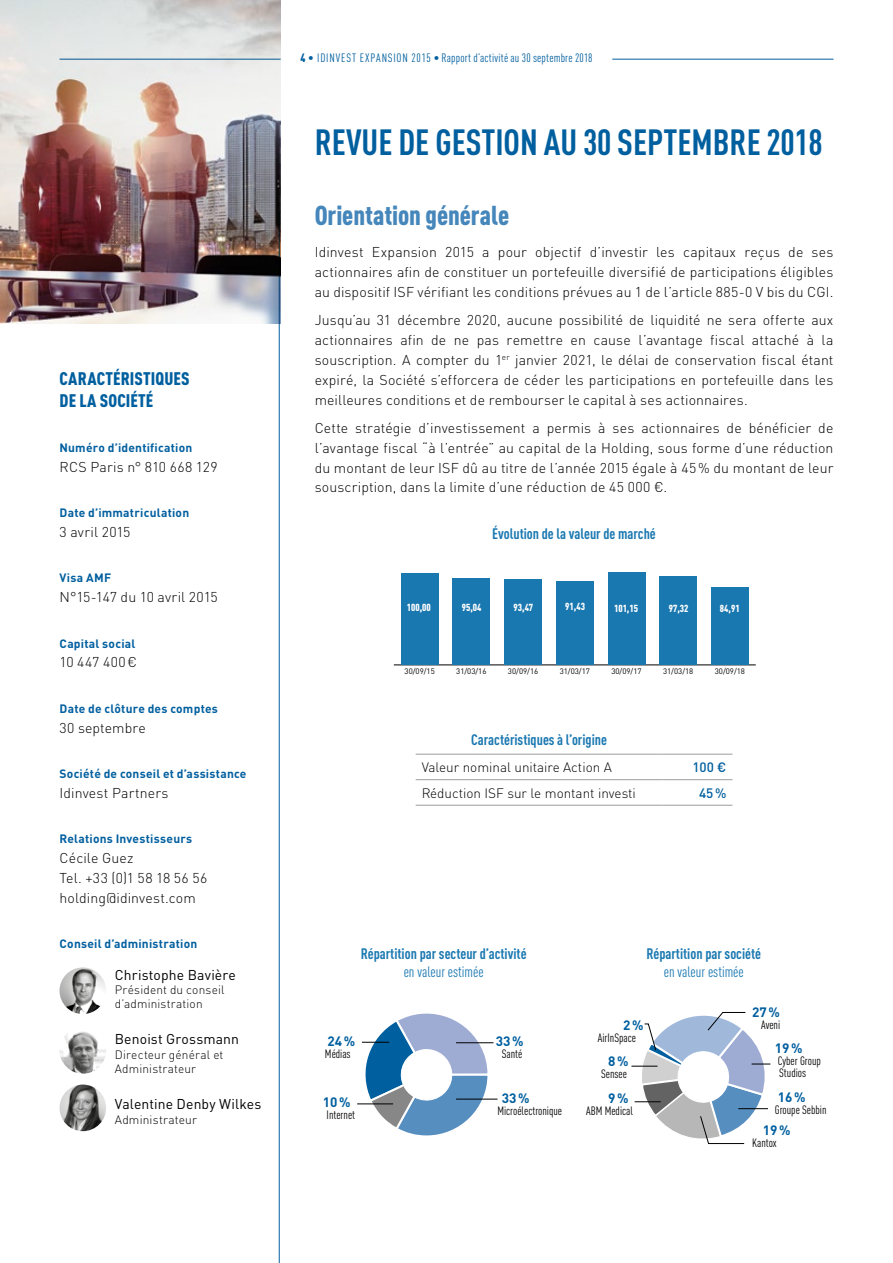
<style>
.page{position:relative;width:893px;height:1263px;background:#fff}
.page>*{position:absolute;margin:0;border:0;box-sizing:border-box;transform-origin:0 0}
.t1{font:700 condensed 36px "DIN Pro";color:#005f9f}
.t2{font:900 condensed 27px "DIN Pro";letter-spacing:-.005em;color:#4586bb}
.t3{font:900 condensed 18px/21.6px "DIN Pro";letter-spacing:.005em;color:#005f9f}
.t4{font:700 condensed 15px "DIN Pro";color:#1a78b1}
.t5{font:condensed 15px "DIN Pro";color:#1a78b1}
.t6{font:300 14.1px/19.8px "DIN Pro";letter-spacing:.01em;color:#000;text-align:justify}
.t7{font:14.1px "DIN Pro";letter-spacing:.01em;color:#000}
.t8{font:300 13.5px "DIN Pro";color:#000}
.t9{font:700 13.5px "DIN Pro";color:#005f9f}
.t10{font:500 13.5px "DIN Pro";color:#005f9f}
.t11{font:700 12px "DIN Pro";letter-spacing:.02em;color:#005f9f}
.t12{font:condensed 12px/12px "DIN Pro";color:#000}
.t13{font:300 12px/14.4px "DIN Pro";letter-spacing:.015em;color:#000}
.t14{font:condensed 12px "DIN Pro";letter-spacing:.025em;color:#005f9f}
.t15{font:900 condensed 10.2px "DIN Pro";color:#fff}
.t16{font:7.8px "DIN Pro";color:#000}
.s1{font-weight:900}
</style>
<div class="page">
<hr style="left:612px;top:59px;width:221px;height:1px;background:#005f9f">
<hr style="left:279px;top:213px;width:1px;height:1050px;background:#005f9f">
<img style="left:0;top:0;width:281px;height:323px">
<hr style="left:416px;top:754px;width:247px;height:1px;background:#9d9d9c">
<hr style="left:663px;top:754px;width:69px;height:1px;background:#9d9d9c">
<hr style="left:416px;top:779px;width:247px;height:1px;background:#9d9d9c">
<hr style="left:663px;top:779px;width:69px;height:1px;background:#9d9d9c">
<hr style="left:416px;top:805px;width:247px;height:1px;background:#9d9d9c">
<hr style="left:663px;top:805px;width:69px;height:1px;background:#9d9d9c">
<hr style="left:394px;top:665px;width:362px;height:1px;background:#000">
<div style="left:401px;top:574px;width:37px;height:91px;background:#1a78b1"></div>
<div style="left:453px;top:578px;width:37px;height:87px;background:#1a78b1"></div>
<div style="left:504px;top:580px;width:38px;height:85px;background:#1a78b1"></div>
<div style="left:556px;top:581px;width:37px;height:84px;background:#1a78b1"></div>
<div style="left:608px;top:573px;width:37px;height:92px;background:#1a78b1"></div>
<div style="left:660px;top:576px;width:37px;height:89px;background:#1a78b1"></div>
<div style="left:711px;top:587px;width:37px;height:78px;background:#1a78b1"></div>
<img style="left:60px;top:967px;width:46px;height:47px;border-radius:23px">
<img style="left:60px;top:1027px;width:46px;height:47px;border-radius:23px">
<img style="left:60px;top:1084px;width:46px;height:47px;border-radius:23px">
<svg style="left:362px;top:1013px;width:127px;height:123px"></svg>
<hr style="left:456px;top:1099px;width:41px;height:1px;background:#000">
<hr style="left:456px;top:1042px;width:37px;height:1px;background:#000">
<hr style="left:357px;top:1103px;width:36px;height:1px;background:#000">
<svg style="left:631px;top:1012px;width:139px;height:132px"></svg>
<p class="t3" style="left:60px;top:366px;width:131px">CARACTÉRISTIQUES<br>DE LA SOCIÉTÉ</p>
<p class="t11" style="left:60px;top:438px;width:134px">Numéro d’identification</p>
<p class="t6" style="left:60px;top:456px;width:160px">RCS Paris n° 810 668 129</p>
<p class="t11" style="left:60px;top:503px;width:131px">Date d’immatriculation</p>
<p class="t6" style="left:60px;top:521px;width:72px">3 avril 2015</p>
<p class="t11" style="left:60px;top:568px;width:53px">Visa AMF</p>
<p class="t6" style="left:60px;top:586px;width:160px">N°15-147 du 10 avril 2015</p>
<p class="t11" style="left:60px;top:633px;width:77px">Capital social</p>
<p class="t6" style="left:60px;top:651px;width:79px">10 447 400€</p>
<p class="t11" style="left:60px;top:698px;width:160px">Date de clôture des comptes</p>
<p class="t6" style="left:60px;top:716px;width:88px">30 septembre</p>
<p class="t11" style="left:60px;top:764px;width:189px">Société de conseil et d’assistance</p>
<p class="t6" style="left:60px;top:782px;width:111px">Idinvest Partners</p>
<p class="t11" style="left:60px;top:829px;width:134px">Relations Investisseurs</p>
<p class="t6" style="left:60px;top:847px;width:149px;text-align:left">Cécile Guez<br>Tel. +33 (0)1 58 18 56 56 holding@idinvest.com</p>
<p class="t11" style="left:60px;top:934px;width:139px">Conseil d’administration</p>
<p class="t7" style="left:115px;top:963px;width:123px">Christophe Bavière</p>
<p class="t13" style="left:115px;top:981px;width:111px">Président du conseil d’administration</p>
<p class="t7" style="left:115px;top:1028px;width:126px">Benoist Grossmann</p>
<p class="t13" style="left:115px;top:1046px;width:110px">Directeur général et<br>Administrateur</p>
<p class="t7" style="left:115px;top:1093px;width:148px">Valentine Denby Wilkes</p>
<p class="t13" style="left:115px;top:1111px;width:84px">Administrateur</p>
<p class="t14" style="left:300px;top:49px;width:294px"><span class="s1">4</span> • IDINVEST EXPANSION 2015 • Rapport d’activité au 30 septembre 2018</p>
<h1 class="t1" style="left:315px;top:115px;width:509px">REVUE DE GESTION AU 30 SEPTEMBRE 2018</h1>
<h2 class="t2" style="left:315px;top:194px;width:196px">Orientation générale</h2>
<p class="t6" style="left:315px;top:241px;width:520px">Idinvest Expansion 2015 a pour objectif d’investir les capitaux reçus de ses actionnaires afin de constituer un portefeuille diversifié de participations éligibles au dispositif ISF vérifiant les conditions prévues au 1 de l’article 885-0 V bis du CGI.</p>
<p class="t6" style="left:315px;top:309px;width:520px">Jusqu’au 31 décembre 2020, aucune possibilité de liquidité ne sera offerte aux actionnaires afin de ne pas remettre en cause l’avantage fiscal attaché à la souscription. A compter du 1<sup>er</sup> janvier 2021, le délai de conservation fiscal étant expiré, la Société s’efforcera de céder les participations en portefeuille dans les meilleures conditions et de rembourser le capital à ses actionnaires.</p>
<p class="t6" style="left:315px;top:417px;width:520px">Cette stratégie d’investissement a permis à ses actionnaires de bénéficier de l’avantage fiscal “à l’entrée” au capital de la Holding, sous forme d’une réduction du montant de leur ISF dû au titre de l’année 2015 égale à 45% du montant de leur souscription, dans la limite d’une réduction de 45 000 €.</p>
<p class="t4" style="left:492px;top:522px;width:165px">Évolution de la valeur de marché</p>
<p class="t15" style="left:407px;top:599px;width:26px">100,00</p>
<p class="t15" style="left:462px;top:599px;width:21px">95,04</p>
<p class="t15" style="left:513px;top:599px;width:21px">93,47</p>
<p class="t15" style="left:565px;top:599px;width:21px">91,43</p>
<p class="t15" style="left:614px;top:600px;width:26px">101,15</p>
<p class="t15" style="left:669px;top:600px;width:21px">97,32</p>
<p class="t15" style="left:720px;top:600px;width:21px">84,91</p>
<p class="t16" style="left:405px;top:665px;width:32px">30/09/15</p>
<p class="t16" style="left:456px;top:665px;width:32px">31/03/16</p>
<p class="t16" style="left:508px;top:665px;width:32px">30/09/16</p>
<p class="t16" style="left:560px;top:665px;width:32px">31/03/17</p>
<p class="t16" style="left:611px;top:665px;width:32px">30/09/17</p>
<p class="t16" style="left:663px;top:665px;width:32px">31/03/18</p>
<p class="t16" style="left:715px;top:665px;width:32px">30/09/18</p>
<p class="t4" style="left:471px;top:728px;width:137px">Caractéristiques à l’origine</p>
<p class="t8" style="left:422px;top:757px;width:192px">Valeur nominal unitaire Action A</p>
<p class="t10" style="left:692px;top:756px;width:36px">100 €</p>
<p class="t8" style="left:422px;top:782px;width:216px">Réduction ISF sur le montant investi</p>
<p class="t10" style="left:699px;top:782px;width:29px">45%</p>
<p class="t4" style="left:361px;top:942px;width:167px">Répartition par secteur d’activité</p>
<p class="t5" style="left:404px;top:960px;width:81px">en valeur estimée</p>
<p class="t9" style="left:327px;top:1030px;width:29px">24%</p>
<p class="t12" style="left:325px;top:1047px;width:27px">Médias</p>
<p class="t9" style="left:323px;top:1090px;width:29px">10%</p>
<p class="t12" style="left:327px;top:1107px;width:30px">Internet</p>
<p class="t9" style="left:496px;top:1030px;width:29px">33%</p>
<p class="t12" style="left:502px;top:1047px;width:22px">Santé</p>
<p class="t9" style="left:502px;top:1087px;width:29px">33%</p>
<p class="t12" style="left:497px;top:1104px;width:66px">Microélectronique</p>
<p class="t4" style="left:646px;top:942px;width:116px">Répartition par société</p>
<p class="t5" style="left:664px;top:960px;width:81px">en valeur estimée</p>
<p class="t9" style="left:623px;top:1014px;width:22px">2%</p>
<p class="t12" style="left:598px;top:1031px;width:40px">AirInSpace</p>
<p class="t9" style="left:608px;top:1050px;width:22px">8%</p>
<p class="t12" style="left:601px;top:1067px;width:27px">Sensee</p>
<p class="t9" style="left:608px;top:1087px;width:22px">9%</p>
<p class="t12" style="left:586px;top:1104px;width:48px">ABM Medical</p>
<p class="t9" style="left:752px;top:1000px;width:29px">27%</p>
<p class="t12" style="left:761px;top:1017px;width:21px">Aveni</p>
<p class="t9" style="left:775px;top:1037px;width:29px">19%</p>
<p class="t12" style="left:778px;top:1054px;width:45px">Cyber Group<br>Studios</p>
<p class="t9" style="left:778px;top:1086px;width:29px">16%</p>
<p class="t12" style="left:775px;top:1103px;width:53px">Groupe Sebbin</p>
<p class="t9" style="left:763px;top:1118px;width:29px">19%</p>
<p class="t12" style="left:752px;top:1135px;width:26px">Kantox</p>
</div>
